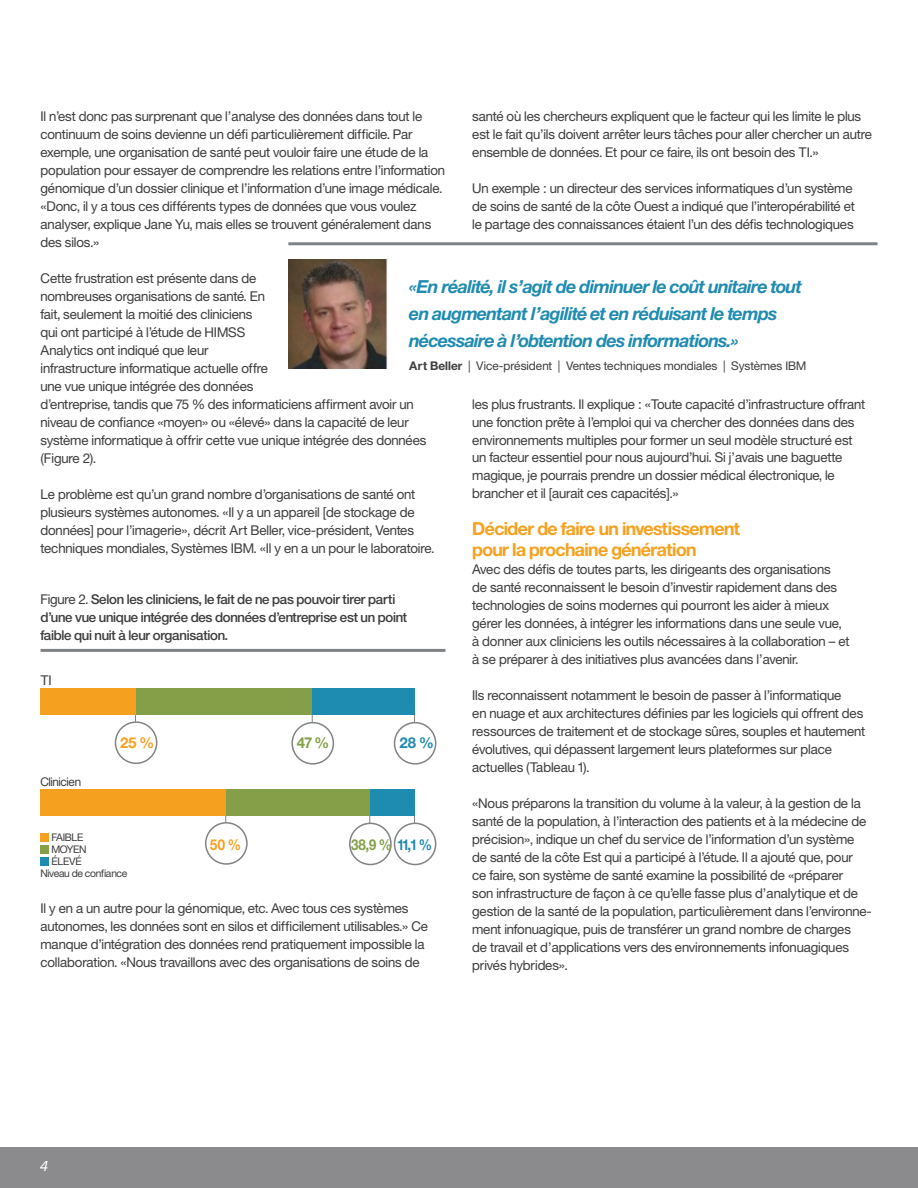
<style>
.page{position:relative;width:918px;height:1188px;background:#fff}
.page>*{position:absolute;margin:0;border:0;box-sizing:border-box;transform-origin:0 0}
.t1{font:italic 700 18px/27px "Helv Neuefor IBM";letter-spacing:-.03em;color:#208bb0}
.t2{font:700 18px/21px "Helv Neuefor IBM";letter-spacing:-.03em;color:#f6a11f}
.t3{font:700 15px "Helv Neuefor IBM";color:#85a049;scale:.9 1}
.t4{font:700 15px "Helv Neuefor IBM";color:#f6a11f}
.t5{font:700 15px "Helv Neuefor IBM";color:#85a049}
.t6{font:700 15px "Helv Neuefor IBM";color:#208bb0}
.t7{font:700 15px "Helv Neuefor IBM";color:#f6a11f;scale:.9 1}
.t8{font:italic 15px "Proxima Nova";color:#fff}
.t9{font:13.5px/18px "Helv Neuefor IBM";letter-spacing:-.01em;color:#3e3e3f}
.t10{font:500 13.5px/18px "Helv Neuefor IBM";letter-spacing:-.02em;color:#3e3e3f}
.t11{font:12px "Helv Neuefor IBM";color:#3e3e3f}
.t12{font:12px "Helv Neuefor IBM";letter-spacing:-.03em;color:#3e3e3f}
.t13{font:10.5px "Helv Neuefor IBM";letter-spacing:-.03em;color:#3e3e3f}
.s1{font-weight:700}
.s2{font-weight:400}
.s3{color:#208bb0}
</style>
<div class="page">
<div style="left:0;top:1148px;width:918px;height:40px;background:#8b8a8d"></div>
<div style="left:205px;top:822px;width:43px;height:43px;border:2px solid #808385;border-radius:50%"></div>
<div style="left:349px;top:823px;width:43px;height:42px;border:2px solid #808385;border-radius:50%"></div>
<div style="left:394px;top:823px;width:42px;height:42px;border:2px solid #808385;border-radius:50%"></div>
<div style="left:115px;top:721px;width:42px;height:43px;border:2px solid #808385;border-radius:50%"></div>
<div style="left:291px;top:722px;width:43px;height:43px;border:2px solid #808385;border-radius:50%"></div>
<div style="left:394px;top:722px;width:42px;height:43px;border:2px solid #808385;border-radius:50%"></div>
<div style="left:40px;top:688px;width:96px;height:27px;background:#f5a11f"></div>
<hr style="left:40px;top:649px;width:406px;height:3px;background:#808385">
<div style="left:136px;top:688px;width:176px;height:27px;background:#849f48"></div>
<div style="left:312px;top:688px;width:103px;height:27px;background:#1e8bb1"></div>
<div style="left:40px;top:789px;width:186px;height:27px;background:#f5a11f"></div>
<div style="left:226px;top:789px;width:144px;height:27px;background:#849f48"></div>
<div style="left:370px;top:789px;width:45px;height:27px;background:#1e8bb1"></div>
<hr style="left:288px;top:242px;width:590px;height:3px;background:#808385">
<img style="left:288px;top:259px;width:100px;height:109px">
<div style="left:40px;top:834px;width:9px;height:8px;background:#f6a11f"></div>
<div style="left:40px;top:846px;width:9px;height:8px;background:#85a049"></div>
<div style="left:40px;top:858px;width:9px;height:8px;background:#208bb0"></div>
<p class="t9" style="left:472px;top:106px;width:401px">santé où les chercheurs expliquent que le facteur qui les limite le plus est le fait qu’ils doivent arrêter leurs tâches pour aller chercher un autre ensemble de données. Et pour ce faire, ils ont besoin des TI.»</p>
<p class="t9" style="left:472px;top:178px;width:384px">Un exemple : un directeur des services informatiques d’un système de soins de santé de la côte Ouest a indiqué que l’interopérabilité et le partage des connaissances étaient l’un des défis technologiques</p>
<p class="t9" style="left:40px;top:107px;width:406px">Il n’est donc pas surprenant que l’analyse des données dans tout le continuum de soins devienne un défi particulièrement difficile. Par exemple, une organisation de santé peut vouloir faire une étude de la population pour essayer de comprendre les relations entre l’information génomique d’un dossier clinique et l’information d’une image médicale. «Donc, il y a tous ces différents types de données que vous voulez analyser, explique Jane Yu, mais elles se trouvent généralement dans des silos.»</p>
<p class="t9" style="left:40px;top:268px;width:388px">Cette frustration est présente dans de<br>nombreuses organisations de santé. En<br>fait, seulement la moitié des cliniciens<br>qui ont participé à l’étude de HIMSS<br>Analytics ont indiqué que leur<br>infrastructure informatique actuelle offre<br>une vue unique intégrée des données<br>d’entreprise, tandis que 75 % des informaticiens affirment avoir un niveau de confiance «moyen» ou «élevé» dans la capacité de leur système informatique à offrir cette vue unique intégrée des données (Figure 2).</p>
<p class="t9" style="left:40px;top:484px;width:395px">Le problème est qu’un grand nombre d’organisations de santé ont plusieurs systèmes autonomes. «Il y a un appareil [de stockage de données] pour l’imagerie», décrit Art Beller, vice-président, Ventes techniques mondiales, Systèmes IBM. «Il y en a un pour le laboratoire.</p>
<h1 class="t1" style="left:409px;top:273px;width:394px">«En réalité, il s’agit de diminuer le coût unitaire tout en augmentant l’agilité et en réduisant le temps nécessaire à l’obtention des informations.»</h1>
<p class="t11" style="left:409px;top:358px;width:399px"><span class="s1">Art Beller</span> | Vice-président | Ventes techniques mondiales | Systèmes IBM</p>
<p class="t9" style="left:472px;top:394px;width:395px">les plus frustrants. Il explique : «Toute capacité d’infrastructure offrant une fonction prête à l’emploi qui va chercher des données dans des environnements multiples pour former un seul modèle structuré est un facteur essentiel pour nous aujourd’hui. Si j’avais une baguette magique, je pourrais prendre un dossier médical électronique, le brancher et il [aurait ces capacités].»</p>
<h1 class="t2" style="left:472px;top:517px;width:269px">Décider de faire un investissement pour la prochaine génération</h1>
<p class="t9" style="left:472px;top:560px;width:379px">Avec des défis de toutes parts, les dirigeants des organisations<br>de santé reconnaissent le besoin d’investir rapidement dans des technologies de soins modernes qui pourront les aider à mieux gérer les données, à intégrer les informations dans une seule vue, à donner aux cliniciens les outils nécessaires à la collaboration – et à se préparer à des initiatives plus avancées dans l’avenir.</p>
<p class="t9" style="left:472px;top:685px;width:394px">Ils reconnaissent notamment le besoin de passer à l’informatique<br>en nuage et aux architectures définies par les logiciels qui offrent des ressources de traitement et de stockage sûres, souples et hautement évolutives, qui dépassent largement leurs plateformes sur place actuelles (Tableau 1).</p>
<p class="t9" style="left:472px;top:793px;width:401px">«Nous préparons la transition du volume à la valeur, à la gestion de la santé de la population, à l’interaction des patients et à la médecine de précision», indique un chef du service de l’information d’un système de santé de la côte Est qui a participé à l’étude. Il a ajouté que, pour<br>ce faire, son système de santé examine la possibilité de «préparer<br>son infrastructure de façon à ce qu’elle fasse plus d’analytique et de gestion de la santé de la population, particulièrement dans l’environne&shy;ment infonuagique, puis de transférer un grand nombre de charges<br>de travail et d’applications vers des environnements infonuagiques privés hybrides».</p>
<p class="t10" style="left:40px;top:590px;width:368px"><span class="s2">Figure 2.</span> Selon les cliniciens, le fait de ne pas pouvoir tirer parti d’une vue unique intégrée des données d’entreprise est un point faible qui nuit à leur organisation.</p>
<p class="t9" style="left:40px;top:671px;width:13px">TI</p>
<p class="t4" style="left:120px;top:734px;width:36px">25 %</p>
<p class="t5" style="left:297px;top:734px;width:34px">47 %</p>
<p class="t6" style="left:399px;top:734px;width:36px">28 %</p>
<p class="t12" style="left:40px;top:774px;width:42px">Clinicien</p>
<p class="t13" style="left:51px;top:831px;width:34px">FAIBLE</p>
<p class="t13" style="left:51px;top:843px;width:37px">MOYEN</p>
<p class="t13" style="left:51px;top:855px;width:32px">ÉLEVÉ</p>
<p class="t13" style="left:40px;top:867px;width:88px">Niveau de confiance</p>
<p class="t7" style="left:210px;top:836px;width:36px">50 %</p>
<p class="t3" style="left:351px;top:836px;width:92px">38,9 % <span class="s3">11,1 %</span></p>
<p class="t9" style="left:40px;top:898px;width:389px">Il y en a un autre pour la génomique, etc. Avec tous ces systèmes autonomes, les données sont en silos et difficilement utilisables.» Ce manque d’intégration des données rend pratiquement impossible la collaboration. «Nous travaillons avec des organisations de soins de</p>
<p class="t8" style="left:40px;top:1158px;width:10px">4</p>
</div>
